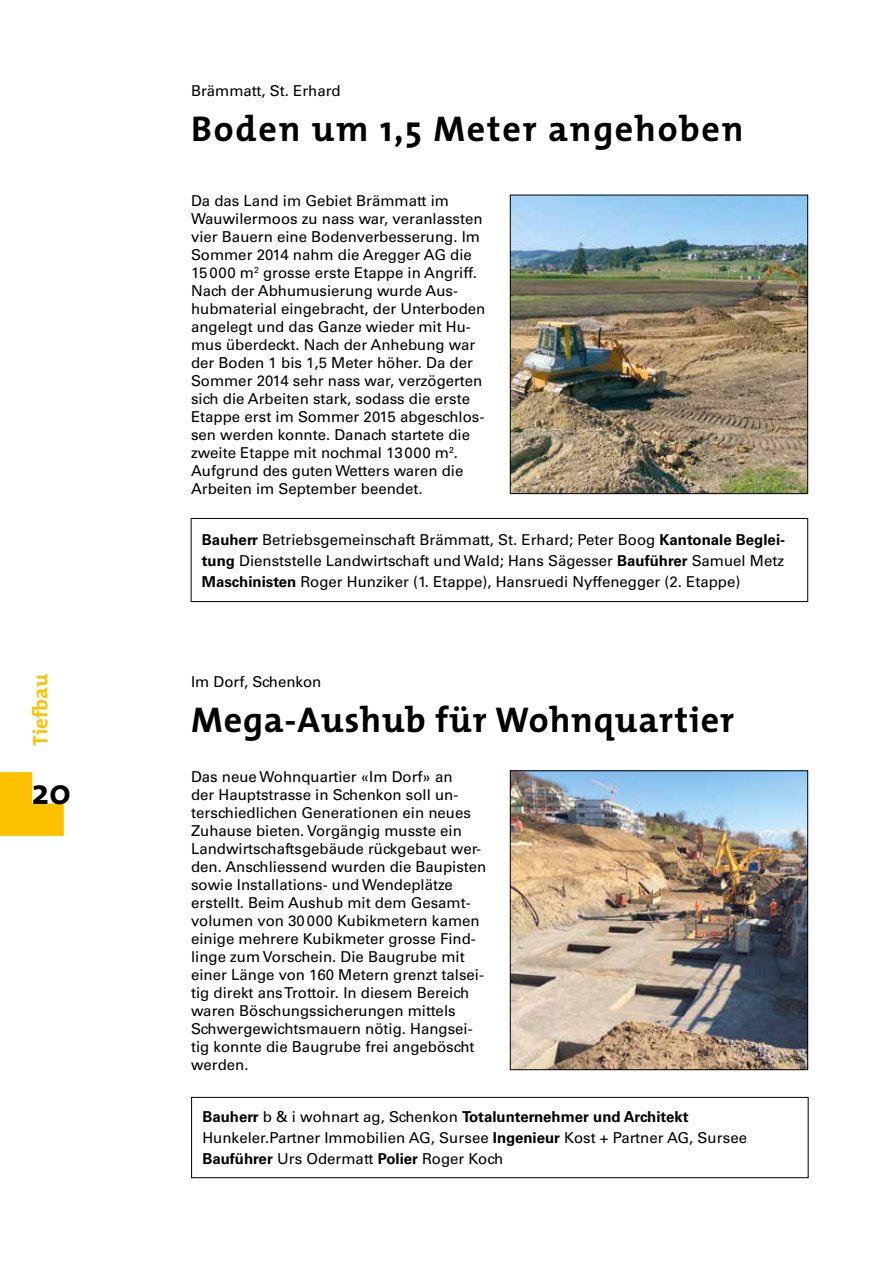
<style>
.page{position:relative;width:893px;height:1263px;background:#fff}
.page>*{position:absolute;margin:0;border:0;box-sizing:border-box;transform-origin:0 0}
.t1{font:700 36px "The Mix";letter-spacing:.025em;color:#000}
.t2{font:700 36px "The Mix";letter-spacing:.05em;color:#000}
.t3{font:700 21px "The Mix";color:#fcc200}
.t4{font:15px/18px "Univers";color:#000}
.s1{font-weight:700}
</style>
<div class="page">
<svg style="left:0;top:772px;width:64px;height:64px"></svg>
<img style="left:512px;top:197px;width:294px;height:295px">
<div style="left:510px;top:195px;width:298px;height:299px;border:1px solid #000"></div>
<div style="left:191px;top:518px;width:617px;height:84px;border:1px solid #000"></div>
<img style="left:512px;top:772px;width:294px;height:296px">
<div style="left:510px;top:770px;width:298px;height:300px;border:1px solid #000"></div>
<div style="left:191px;top:1097px;width:617px;height:81px;border:1px solid #000"></div>
<h2 class="t3" style="left:23px;top:746px;width:73px;rotate:-90deg">Tiefbau</h2>
<h1 class="t1" style="left:32px;top:761px;width:41px">20</h1>
<p class="t4" style="left:191px;top:82px;width:151px">Brämmatt, St. Erhard</p>
<h1 class="t2" style="left:191px;top:99px;width:554px">Boden um 1,5 Meter angehoben</h1>
<p class="t4" style="left:191px;top:192px;width:296px">Da das Land im Gebiet Brämmatt im Wauwilermoos zu nass war, veranlassten vier Bauern eine Bodenverbesserung. Im Sommer 2014 nahm die Aregger AG die 15000 m<sup>2</sup> grosse erste Etappe in Angriff.<br>Nach der Abhumusierung wurde Aus&shy;hubmaterial eingebracht, der Unterboden angelegt und das Ganze wieder mit Hu&shy;mus überdeckt. Nach der Anhebung war der Boden 1 bis 1,5 Meter höher. Da der Sommer 2014 sehr nass war, verzögerten sich die Arbeiten stark, sodass die erste Etappe erst im Sommer 2015 abgeschlos&shy;sen werden konnte. Danach startete die zweite Etappe mit nochmal 13000 m<sup>2</sup>.<br>Aufgrund des guten Wetters waren die Arbeiten im September beendet.</p>
<p class="t4" style="left:202px;top:529px;width:585px;line-height:21px;text-align:justify"><span class="s1">Bauherr</span> Betriebsgemeinschaft Brämmatt, St. Erhard; Peter Boog <span class="s1">Kantonale Beglei&shy;tung</span> Dienststelle Landwirtschaft und Wald; Hans Sägesser <span class="s1">Bauführer</span> Samuel Metz <span class="s1">Maschinisten</span> Roger Hunziker (1. Etappe), Hansruedi Nyffenegger (2. Etappe)</p>
<p class="t4" style="left:191px;top:673px;width:132px">Im Dorf, Schenkon</p>
<h1 class="t1" style="left:191px;top:690px;width:544px">Mega-Aushub für Wohnquartier</h1>
<p class="t4" style="left:191px;top:768px;width:297px">Das neue Wohnquartier «Im Dorf» an<br>der Hauptstrasse in Schenkon soll un&shy;terschiedlichen Generationen ein neues Zuhause bieten. Vorgängig musste ein Landwirtschaftsgebäude rückgebaut wer&shy;den. Anschliessend wurden die Baupisten sowie Installations- und Wendeplätze erstellt. Beim Aushub mit dem Gesamt&shy;volumen von 30000 Kubikmetern kamen einige mehrere Kubikmeter grosse Find&shy;linge zum Vorschein. Die Baugrube mit einer Länge von 160 Metern grenzt talsei&shy;tig direkt ans Trottoir. In diesem Bereich waren Böschungssicherungen mittels Schwergewichtsmauern nötig. Hangsei&shy;tig konnte die Baugrube frei angeböscht werden.</p>
<p class="t4" style="left:202px;top:1106px;width:546px;line-height:21px"><span class="s1">Bauherr</span> b &amp; i wohnart ag, Schenkon <span class="s1">Totalunternehmer und Architekt<br></span>Hunkeler.Partner Immobilien AG, Sursee <span class="s1">Ingenieur</span> Kost + Partner AG, Sursee<br><span class="s1">Bauführer</span> Urs Odermatt <span class="s1">Polier</span> Roger Koch</p>
</div>
